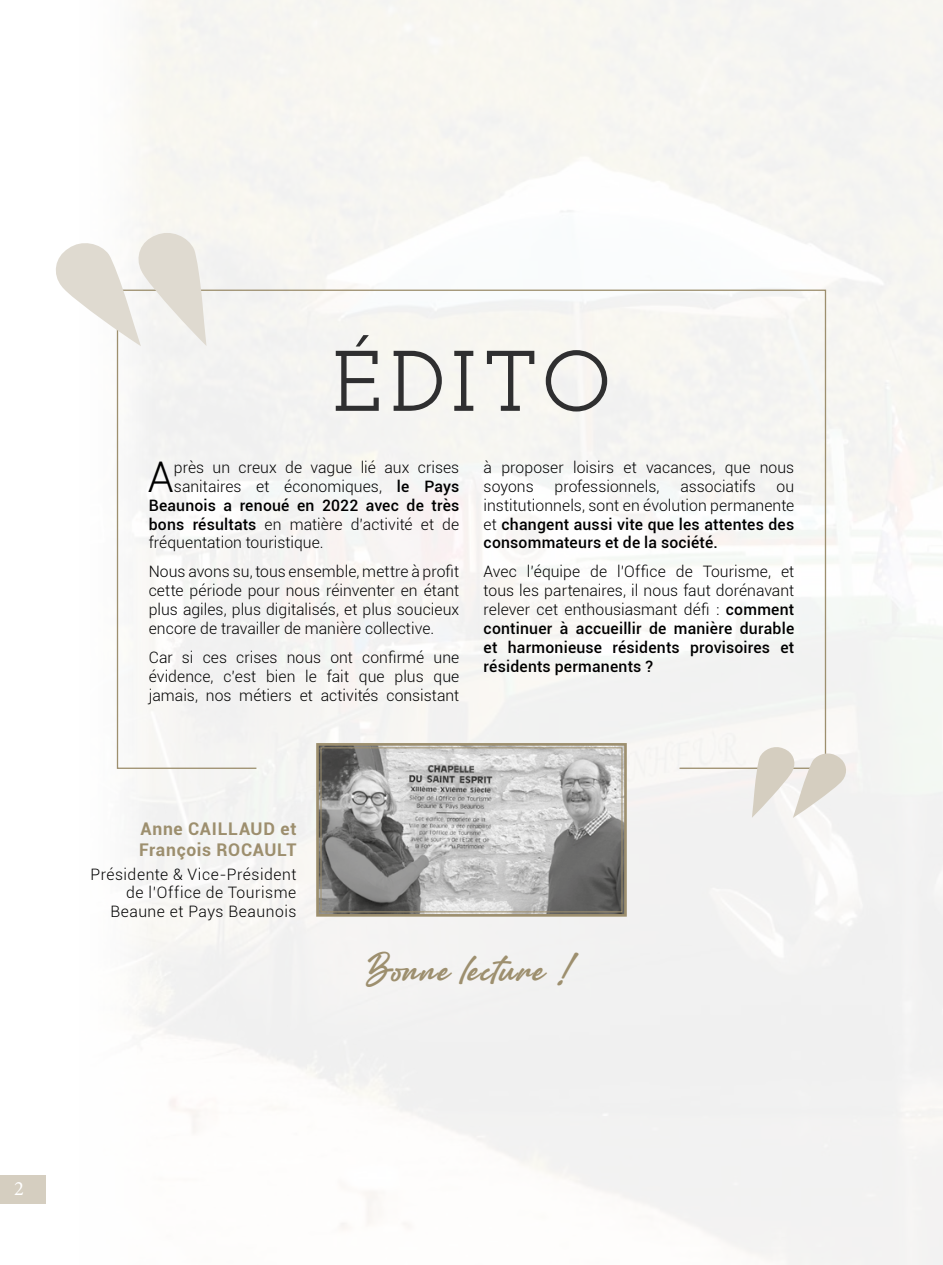
<style>
.page{position:relative;width:943px;height:1265px;background:#fff}
.page>*{position:absolute;margin:0;border:0;box-sizing:border-box;transform-origin:0 0}
.t1{font:600 85.75px "Josefin Slab";letter-spacing:.08em;color:#2f2f30}
.t2{font:300 42.35px "Roboto";color:#000}
.t3{font:33.25px "Amertha PERSONALUSEONLY";letter-spacing:.04em;color:#9d8f6e}
.t4{font:20.47px "Minion Pro";color:#fff}
.t5{font:700 17.5px/21px "Roboto";letter-spacing:.04em;color:#9d8f6e}
.t6{font:300 15.75px/18.9px "Roboto";letter-spacing:.005em;color:#000;text-align:justify}
.t7{font:500 15.75px/18.9px "Roboto";letter-spacing:.01em;color:#000;text-align:justify}
.t8{font:300 15.75px/18.9px "Roboto";letter-spacing:.035em;color:#000;text-align:right}
.s1{font-weight:500}
.s2{font-weight:300}
</style>
<div class="page">
<div style="left:0;top:1175px;width:45px;height:29px;background:#d5cec0"></div>
<svg style="left:116px;top:289px;width:710px;height:481px"></svg>
<hr style="left:258px;top:221px;width:52px;height:1px;background:#9d8f6e">
<hr style="left:309px;top:168px;width:1px;height:54px;background:#9d8f6e">
<svg style="left:56px;top:229px;width:150px;height:117px"></svg>
<svg style="left:752px;top:744px;width:96px;height:74px"></svg>
<svg style="left:315px;top:742px;width:313px;height:176px;background:#a8a7a5"></svg>
<div style="left:320px;top:747px;width:302px;height:165px;border:1px solid #9d8f6e"></div>
<h1 class="t1" style="left:333px;top:331px;width:279px">ÉDITO</h1>
<h2 class="t2" style="left:148px;top:447px;width:27px">A</h2>
<p class="t6" style="left:174px;top:457px;width:287px">près un creux de vague lié aux crises</p>
<p class="t6" style="left:174px;top:476px;width:287px">sanitaires et économiques, <span class="s1">le Pays</span></p>
<p class="t7" style="left:149px;top:495px;width:312px">Beaunois a renoué en 2022 avec de très</p>
<p class="t6" style="left:149px;top:514px;width:312px"><span class="s1">bons résultats</span> en matière d’activité et de</p>
<p class="t6" style="left:149px;top:533px;width:176px">fréquentation touristique.</p>
<p class="t6" style="left:149px;top:562px;width:312px">Nous avons su, tous ensemble, mettre à profit cette période pour nous réinventer en étant plus agiles, plus digitalisés, et plus soucieux encore de travailler de manière collective.</p>
<p class="t6" style="left:149px;top:647px;width:312px">Car si ces crises nous ont confirmé une évidence, c’est bien le fait que plus que jamais, nos métiers et activités consistant</p>
<p class="t6" style="left:483px;top:457px;width:312px">à proposer loisirs et vacances, que nous soyons</p>
<p class="t6" style="left:554px;top:476px;width:106px">professionnels,</p>
<p class="t6" style="left:680px;top:476px;width:77px">associatifs</p>
<p class="t7" style="left:483px;top:476px;width:312px;text-indent:293px"><span class="s2">ou institutionnels, sont en évolution permanente et</span> changent aussi vite que les attentes des consommateurs et de la société.</p>
<p class="t6" style="left:483px;top:562px;width:312px">Avec l’équipe de l’Office de Tourisme, et tous les partenaires, il nous faut dorénavant relever cet enthousiasmant défi : <span class="s1">comment continuer à accueillir de manière durable et harmonieuse résidents provisoires et résidents permanents ?</span></p>
<p class="t5" style="left:139px;top:817px;width:159px">Anne CAILLAUD et<br>François ROCAULT</p>
<p class="t8" style="left:90px;top:864px;width:207px">Présidente &amp; Vice-Président de l’Office de Tourisme<br>Beaune et Pays Beaunois</p>
<h3 class="t3" style="left:362px;top:941px;width:221px">Bonne lecture !</h3>
<p class="t4" style="left:14px;top:1174px;width:11px">2</p>
</div>
